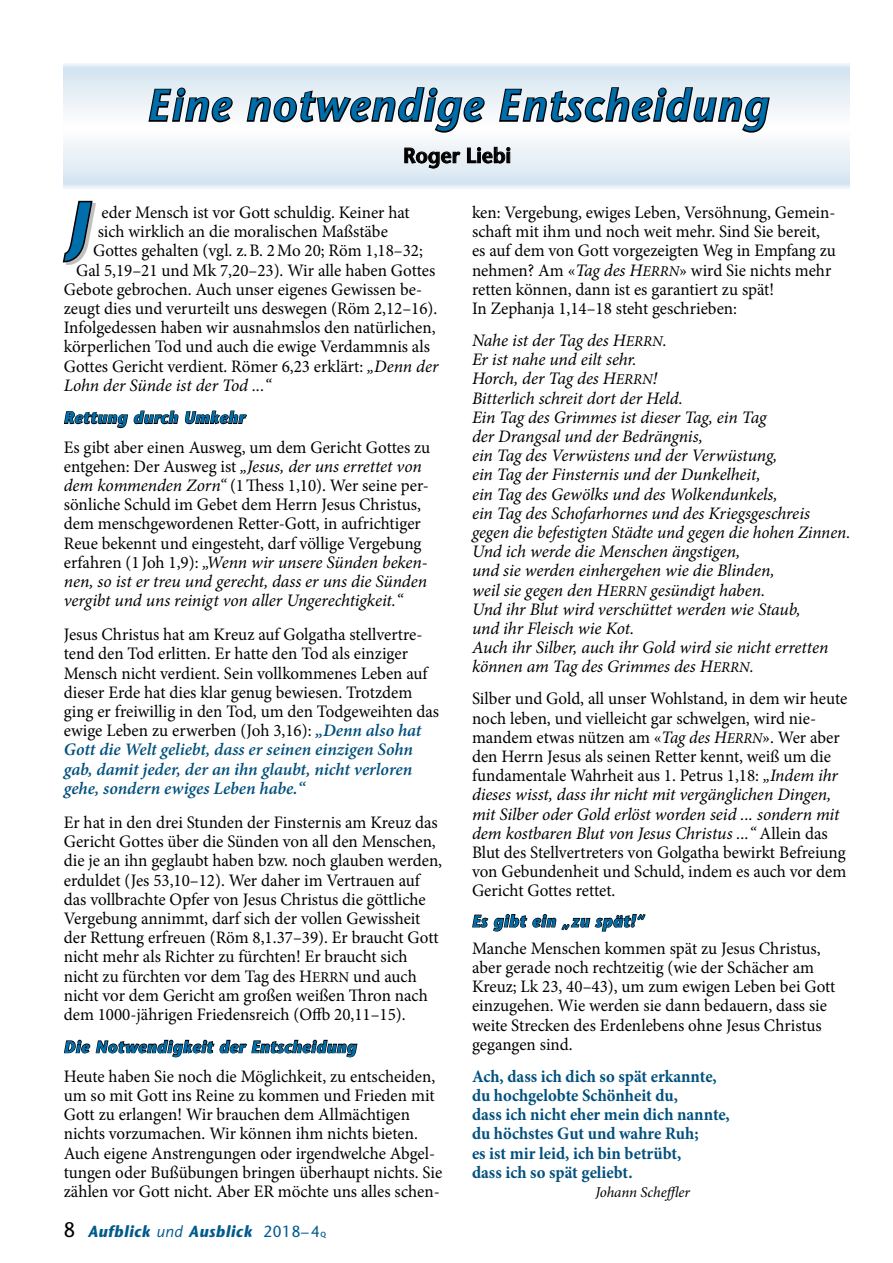
<style>
.page{position:relative;width:893px;height:1263px;background:#fff}
.page>*{position:absolute;margin:0;border:0;box-sizing:border-box;transform-origin:0 0}
.t1{font:italic 600 43.5px "Stone Sans";letter-spacing:.045em;color:#006eab}
.t2{font:600 21px "Stone Sans";color:#000}
.t3{font:21px "Stone Sans";color:#000;scale:.95 1}
.t4{font:17.55px/19.2px "Minion Pro";color:#000}
.t5{font:italic 17.55px/19.2px "Minion Pro";letter-spacing:-.005em;color:#000}
.t6{font:700 17.55px/19.2px "Minion Pro";color:#00507d;scale:.95 1}
.t7{font:italic 700 16.5px "Stone Sans";letter-spacing:.04em;color:#006eab;scale:.96 1}
.t8{font:italic 700 16.05px "Stone Sans";letter-spacing:.04em;color:#005a8d;scale:.95 1}
.t9{font:italic 15px "Minion Pro";letter-spacing:-.01em;color:#000}
.s1{font-style:italic}
.s2{font-weight:600;font-style:italic;color:#00507d}
.s3{font-size:15px}
.s4{font-weight:400}
.s5{font-weight:400;font-style:normal}
.s6{font-weight:600;font-style:normal;font-size:7.5px}
.s7{font-style:italic;font-size:15px}
</style>
<div class="page">
<div style="left:66px;top:203px;width:30px;height:62px;background:#000;opacity:.25"></div>
<svg style="left:62px;top:200px;width:31px;height:63px"></svg>
<svg style="left:472px;top:914px;width:174px;height:18px"></svg>
<svg style="left:64px;top:410px;width:183px;height:19px"></svg>
<svg style="left:64px;top:1039px;width:294px;height:19px"></svg>
<svg style="left:147px;top:86px;width:87px;height:37px"></svg>
<svg style="left:245px;top:86px;width:241px;height:48px"></svg>
<svg style="left:497px;top:86px;width:274px;height:48px"></svg>
<svg style="left:404px;top:147px;width:57px;height:22px"></svg>
<svg style="left:467px;top:147px;width:43px;height:17px"></svg>
<h1 class="t1" style="left:147px;top:79px;width:622px">Eine notwendige Entscheidung</h1>
<p class="t2" style="left:403px;top:143px;width:110px">Roger Liebi</p>
<p class="t4" style="left:102px;top:203px;width:310px">eder Mensch ist vor Gott schuldig. Keiner hat</p>
<p class="t4" style="left:98px;top:222px;width:292px">sich wirklich an die moralischen Maßstäbe</p>
<p class="t4" style="left:93px;top:241px;width:331px">Gottes gehalten (vgl. z.B. 2Mo 20; Röm 1,18–32;</p>
<p class="t4" style="left:76px;top:260px;width:361px">Gal 5,19–21 und Mk 7,20–23). Wir alle haben Gottes</p>
<p class="t4" style="left:64px;top:280px;width:360px">Gebote gebrochen. Auch unser eigenes Gewissen be-</p>
<p class="t4" style="left:64px;top:299px;width:375px">zeugt dies und verurteilt uns deswegen (Röm 2,12–16).</p>
<p class="t4" style="left:64px;top:318px;width:373px">Infolgedessen haben wir ausnahmslos den natürlichen,</p>
<p class="t4" style="left:64px;top:337px;width:368px">körperlichen Tod und auch die ewige Verdammnis als</p>
<p class="t4" style="left:64px;top:356px;width:376px">Gottes Gericht verdient. Römer 6,23 erklärt: <span class="s1">„Denn der</span></p>
<p class="t5" style="left:64px;top:375px;width:209px">Lohn der Sünde ist der Tod ...“</p>
<p class="t7" style="left:64px;top:408px;width:190px">Rettung durch Umkehr</p>
<p class="t4" style="left:64px;top:437px;width:368px">Es gibt aber einen Ausweg, um dem Gericht Gottes zu entgehen: Der Ausweg ist <span class="s1">„Jesus, der uns errettet von dem kommenden Zorn“</span> (1Thess 1,10). Wer seine per&shy;sönliche Schuld im Gebet dem Herrn Jesus Christus, dem menschgewordenen Retter-Gott, in aufrichtiger Reue bekennt und eingesteht, darf völlige Vergebung erfahren (1 Joh 1,9): <span class="s1">„Wenn wir unsere Sünden beken&shy;nen, so ist er treu und gerecht, dass er uns die Sünden vergibt und uns reinigt von aller Ungerechtigkeit.“</span></p>
<p class="t4" style="left:64px;top:625px;width:377px">Jesus Christus hat am Kreuz auf Golgatha stellvertre&shy;tend den Tod erlitten. Er hatte den Tod als einziger Mensch nicht verdient. Sein vollkommenes Leben auf dieser Erde hat dies klar genug bewiesen. Trotzdem ging er freiwillig in den Tod, um den Todgeweihten das ewige Leben zu erwerben (Joh 3,16): <span class="s2">„Denn also hat Gott die Welt geliebt, dass er seinen einzigen Sohn gab, damit jeder, der an ihn glaubt, nicht verloren gehe, sondern ewiges Leben habe.“</span></p>
<p class="t4" style="left:64px;top:813px;width:380px">Er hat in den drei Stunden der Finsternis am Kreuz das Gericht Gottes über die Sünden von all den Menschen, die je an ihn geglaubt haben bzw. noch glauben werden, erduldet (Jes 53,10–12). Wer daher im Vertrauen auf das vollbrachte Opfer von Jesus Christus die göttliche Vergebung annimmt, darf sich der vollen Gewissheit der Rettung erfreuen (Röm 8,1.37–39). Er braucht Gott nicht mehr als Richter zu fürchten! Er braucht sich nicht zu fürchten vor dem Tag des H<span class="s3">ERRN</span> und auch nicht vor dem Gericht am großen weißen Thron nach dem 1000-jährigen Friedensreich (Offb 20,11–15).</p>
<p class="t7" style="left:64px;top:1037px;width:306px">Die Notwendigkeit der Entscheidung</p>
<p class="t4" style="left:64px;top:1067px;width:380px">Heute haben Sie noch die Möglichkeit, zu entscheiden, um so mit Gott ins Reine zu kommen und Frieden mit Gott zu erlangen! Wir brauchen dem Allmächtigen nichts vorzumachen. Wir können ihm nichts bieten.<br>Auch eigene Anstrengungen oder irgendwelche Abgel&shy;tungen oder Bußübungen bringen überhaupt nichts. Sie zählen vor Gott nicht. Aber ER möchte uns alles schen-</p>
<p class="t3" style="left:64px;top:1217px;width:14px">8</p>
<p class="t8" style="left:88px;top:1222px;width:252px">Aufblick <span class="s4">und</span> Ausblick <span class="s5">2018–4</span><span class="s6">Q</span></p>
<p class="t4" style="left:472px;top:203px;width:365px">ken: Vergebung, ewiges Leben, Versöhnung, Gemein&shy;schaft mit ihm und noch weit mehr. Sind Sie bereit, es auf dem von Gott vorgezeigten Weg in Empfang zu nehmen? Am «<span class="s1">Tag des H</span><span class="s7">ERRN</span>» wird Sie nichts mehr retten können, dann ist es garantiert zu spät!<br>In Zephanja 1,14–18 steht geschrieben:</p>
<p class="t5" style="left:472px;top:331px;width:380px">Nahe ist der Tag des H<span class="s3">ERRN</span>.<br>Er ist nahe und eilt sehr.<br>Horch, der Tag des H<span class="s3">ERRN</span>!<br>Bitterlich schreit dort der Held.<br>Ein Tag des Grimmes ist dieser Tag, ein Tag<br>der Drangsal und der Bedrängnis,<br>ein Tag des Verwüstens und der Verwüstung,<br>ein Tag der Finsternis und der Dunkelheit,<br>ein Tag des Gewölks und des Wolkendunkels,<br>ein Tag des Schofarhornes und des Kriegsgeschreis gegen die befestigten Städte und gegen die hohen Zinnen.<br>Und ich werde die Menschen ängstigen,<br>und sie werden einhergehen wie die Blinden,<br>weil sie gegen den H<span class="s3">ERRN</span> gesündigt haben.<br>Und ihr Blut wird verschüttet werden wie Staub,<br>und ihr Fleisch wie Kot.<br>Auch ihr Silber, auch ihr Gold wird sie nicht erretten können am Tag des Grimmes des H<span class="s3">ERRN</span>.</p>
<p class="t4" style="left:472px;top:689px;width:377px">Silber und Gold, all unser Wohlstand, in dem wir heute noch leben, und vielleicht gar schwelgen, wird nie&shy;mandem etwas nützen am «<span class="s1">Tag des H</span><span class="s7">ERRN</span>». Wer aber den Herrn Jesus als seinen Retter kennt, weiß um die fundamentale Wahrheit aus 1. Petrus 1,18: <span class="s1">„Indem ihr dieses wisst, dass ihr nicht mit vergänglichen Dingen, mit Silber oder Gold erlöst worden seid ... sondern mit dem kostbaren Blut von Jesus Christus ...“</span> Allein das Blut des Stellvertreters von Golgatha bewirkt Befreiung von Gebundenheit und Schuld, indem es auch vor dem Gericht Gottes rettet.</p>
<p class="t7" style="left:472px;top:911px;width:181px">Es gibt ein „zu spät!“</p>
<p class="t4" style="left:472px;top:939px;width:365px">Manche Menschen kommen spät zu Jesus Christus, aber gerade noch rechtzeitig (wie der Schächer am Kreuz; Lk 23, 40–43), um zum ewigen Leben bei Gott einzugehen. Wie werden sie dann bedauern, dass sie weite Strecken des Erdenlebens ohne Jesus Christus gegangen sind.</p>
<p class="t6" style="left:472px;top:1066px;width:273px">Ach, dass ich dich so spät erkannte, du hochgelobte Schönheit du,<br>dass ich nicht eher mein dich nannte, du höchstes Gut und wahre Ruh;<br>es ist mir leid, ich bin betrübt,<br>dass ich so spät geliebt.</p>
<p class="t9" style="left:595px;top:1182px;width:96px">Johann Scheffler</p>
</div>
